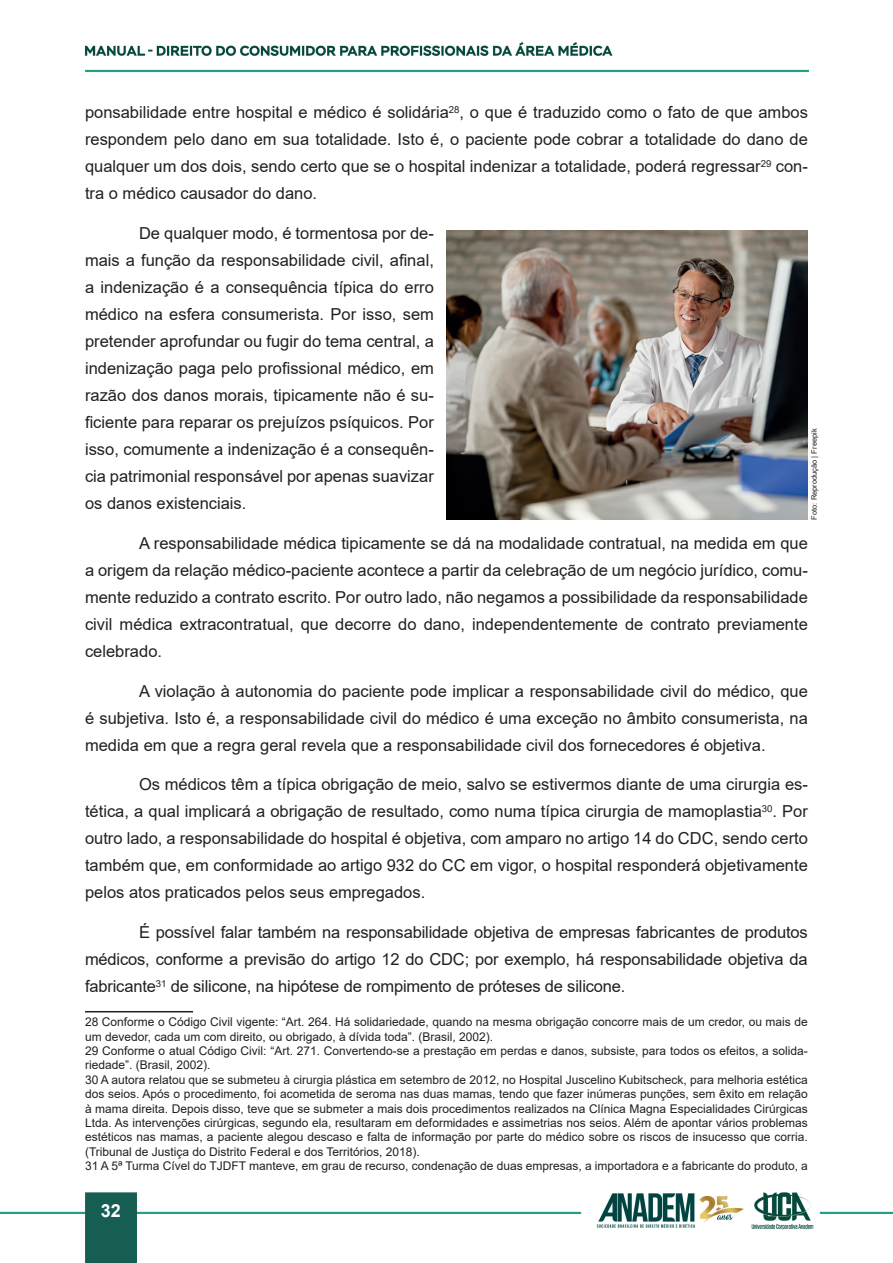
<style>
.page{position:relative;width:893px;height:1263px;background:#fff}
.page>*{position:absolute;margin:0;border:0;box-sizing:border-box;transform-origin:0 0}
.t1{font:700 18px "Arial";color:#fff}
.t2{font:16.5px/27px "Arial";color:#231f20;text-align:justify}
.t3{font:12px/14.4px "Arial";color:#231f20}
.t4{font:7.5px "Arial";color:#231f20}
</style>
<div class="page">
<img style="left:0;top:42px;width:893px;height:1221px">
<hr style="left:85px;top:1011px;width:108px;height:1px;background:#231f20">
<img style="left:447px;top:231px;width:361px;height:289px">
<p class="t2" style="left:85px;top:99px;width:724px">ponsabilidade entre hospital e médico é solidária<sup>28</sup>, o que é traduzido como o fato de que ambos respondem pelo dano em sua totalidade. Isto é, o paciente pode cobrar a totalidade do dano de qualquer um dos dois, sendo certo que se o hospital indenizar a totalidade, poderá regressar<sup>29</sup> con&shy;tra o médico causador do dano.</p>
<p class="t2" style="left:85px;top:220px;width:350px;text-indent:54px">De qualquer modo, é tormentosa por de&shy;mais a função da responsabilidade civil, afinal, a indenização é a consequência típica do erro médico na esfera consumerista. Por isso, sem pretender aprofundar ou fugir do tema central, a indenização paga pelo profissional médico, em razão dos danos morais, tipicamente não é su&shy;ficiente para reparar os prejuízos psíquicos. Por isso, comumente a indenização é a consequên&shy;cia patrimonial responsável por apenas suavizar os danos existenciais.</p>
<p class="t2" style="left:85px;top:529px;width:724px;text-indent:54px">A responsabilidade médica tipicamente se dá na modalidade contratual, na medida em que a origem da relação médico-paciente acontece a partir da celebração de um negócio jurídico, comu&shy;mente reduzido a contrato escrito. Por outro lado, não negamos a possibilidade da responsabilidade civil médica extracontratual, que decorre do dano, independentemente de contrato previamente celebrado.</p>
<p class="t2" style="left:85px;top:677px;width:724px;text-indent:54px">A violação à autonomia do paciente pode implicar a responsabilidade civil do médico, que é subjetiva. Isto é, a responsabilidade civil do médico é uma exceção no âmbito consumerista, na medida em que a regra geral revela que a responsabilidade civil dos fornecedores é objetiva.</p>
<p class="t2" style="left:85px;top:771px;width:724px;text-indent:54px">Os médicos têm a típica obrigação de meio, salvo se estivermos diante de uma cirurgia es&shy;tética, a qual implicará a obrigação de resultado, como numa típica cirurgia de mamoplastia<sup>30</sup>. Por outro lado, a responsabilidade do hospital é objetiva, com amparo no artigo 14 do CDC, sendo certo também que, em conformidade ao artigo 932 do CC em vigor, o hospital responderá objetivamente pelos atos praticados pelos seus empregados.</p>
<p class="t2" style="left:85px;top:919px;width:724px;text-indent:54px">É possível falar também na responsabilidade objetiva de empresas fabricantes de produtos médicos, conforme a previsão do artigo 12 do CDC; por exemplo, há responsabilidade objetiva da fabricante<sup>31</sup> de silicone, na hipótese de rompimento de próteses de silicone.</p>
<p class="t3" style="left:85px;top:1015px;width:724px">28 Conforme o Código Civil vigente: “Art. 264. Há solidariedade, quando na mesma obrigação concorre mais de um credor, ou mais de um devedor, cada um com direito, ou obrigado, à dívida toda”. (Brasil, 2002).<br>29 Conforme o atual Código Civil: “Art. 271. Convertendo-se a prestação em perdas e danos, subsiste, para todos os efeitos, a solida&shy;riedade”. (Brasil, 2002).<br>30 A autora relatou que se submeteu à cirurgia plástica em setembro de 2012, no Hospital Juscelino Kubitscheck, para melhoria estética dos seios. Após o procedimento, foi acometida de seroma nas duas mamas, tendo que fazer inúmeras punções, sem êxito em relação à mama direita. Depois disso, teve que se submeter a mais dois procedimentos realizados na Clínica Magna Especialidades Cirúrgicas Ltda. As intervenções cirúrgicas, segundo ela, resultaram em deformidades e assimetrias nos seios. Além de apontar vários problemas estéticos nas mamas, a paciente alegou descaso e falta de informação por parte do médico sobre os riscos de insucesso que corria. (Tribunal de Justiça do Distrito Federal e dos Territórios, 2018).<br>31 A 5ª Turma Cível do TJDFT manteve, em grau de recurso, condenação de duas empresas, a importadora e a fabricante do produto, a</p>
<p class="t4" style="left:809px;top:520px;width:93px;rotate:-90deg">Foto: Reprodução | Freepik</p>
<p class="t1" style="left:101px;top:1198px;width:22px">32</p>
</div>
